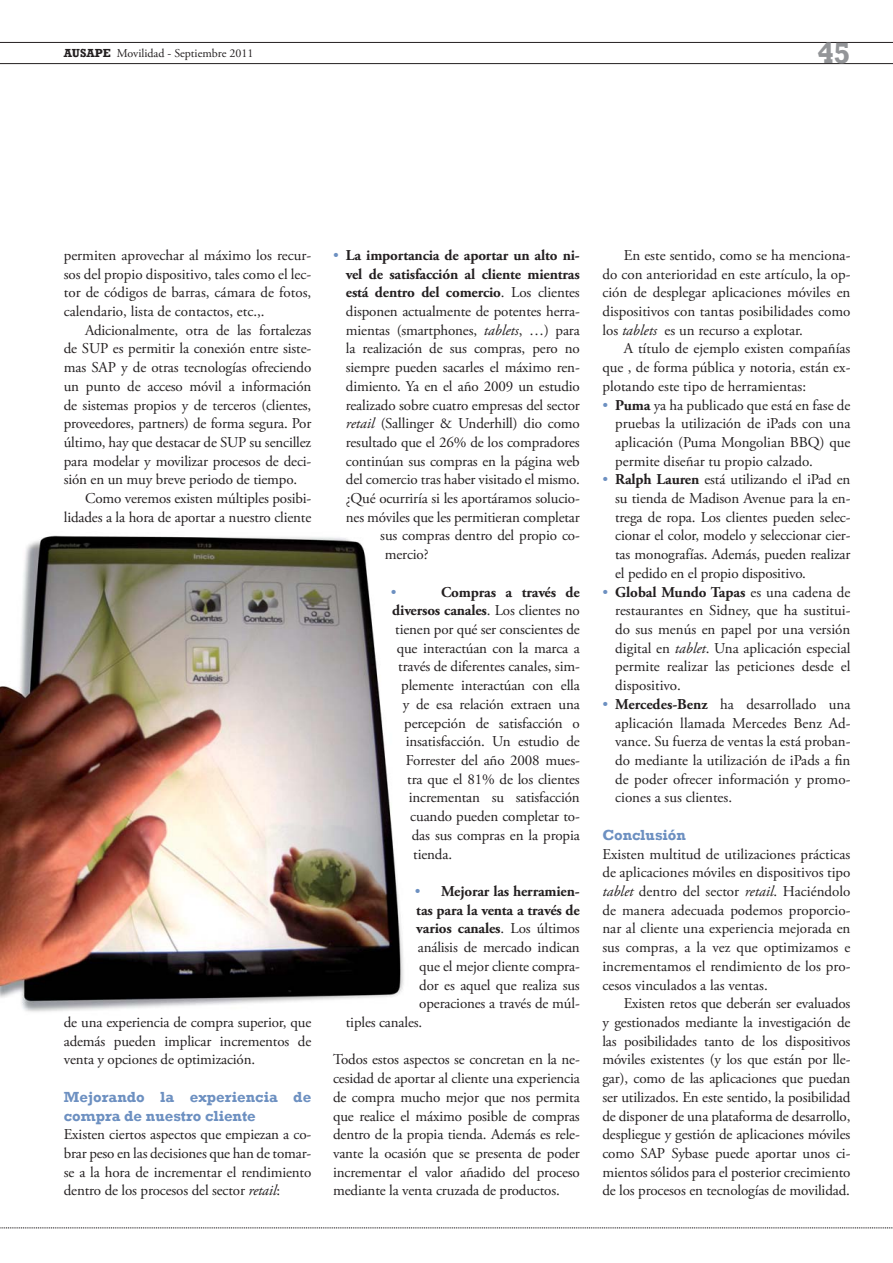
<style>
.page{position:relative;width:893px;height:1263px;background:#fff}
.page>*{position:absolute;margin:0;border:0;box-sizing:border-box;transform-origin:0 0}
.t1{font:700 30px "Rockwell";color:#939598}
.t2{font:15px/18.8px "Adobe Garamond Pro";letter-spacing:-.01em;color:#231f20;text-align:justify}
.t3{font:700 15px "Adobe Garamond Pro";letter-spacing:-.01em;color:#231f20}
.t4{font:700 15px/18.8px "Rockwell";color:#6d90c1}
.t5{font:15px "Adobe Garamond Pro";color:#6d90c1}
.t6{font:12px "Adobe Garamond Pro";color:#231f20}
.s1{font-family:"Rockwell";font-weight:700}
.s2{font-style:italic}
.s3{font-weight:400;color:#6d90c1}
.s4{font-weight:400}
.s5{color:#6d90c1}
.s6{font-weight:700}
</style>
<div class="page">
<hr style="left:0;top:42px;width:893px;height:1px;background:#231f20">
<hr style="left:0;top:63px;width:893px;height:1px;background:#231f20">
<svg style="left:0;top:1227px;width:893px;height:1px"></svg>
<img style="left:0;top:535px;width:404px;height:477px">
<p class="t6" style="left:64px;top:49px;width:191px"><span class="s1">AUSAPE</span> Movilidad - Septiembre 2011</p>
<h1 class="t1" style="left:817px;top:35px;width:35px">45</h1>
<p class="t2" style="left:64px;top:247px;width:249px">permiten aprovechar al máximo los recur&shy;sos del propio dispositivo, tales como el lec&shy;tor de códigos de barras, cámara de fotos, calendario, lista de contactos, etc.,.</p>
<p class="t2" style="left:85px;top:322px;width:228px">Adicionalmente, otra de las fortalezas</p>
<p class="t2" style="left:64px;top:340px;width:249px">de SUP es permitir la conexión entre siste-</p>
<p class="t2" style="left:64px;top:359px;width:249px">mas SAP y de otras tecnologías ofreciendo</p>
<p class="t2" style="left:64px;top:378px;width:249px">un punto de acceso móvil a información</p>
<p class="t2" style="left:64px;top:397px;width:249px">de sistemas propios y de terceros (clientes,</p>
<p class="t2" style="left:64px;top:415px;width:249px">proveedores, partners) de forma segura. Por</p>
<p class="t2" style="left:64px;top:434px;width:249px">último, hay que destacar de SUP su sencillez</p>
<p class="t2" style="left:64px;top:453px;width:249px">para modelar y movilizar procesos de deci-</p>
<p class="t2" style="left:64px;top:471px;width:235px">sión en un muy breve periodo de tiempo.</p>
<p class="t2" style="left:85px;top:490px;width:228px">Como veremos existen múltiples posibi-</p>
<p class="t2" style="left:64px;top:509px;width:249px">lidades a la hora de aportar a nuestro cliente</p>
<p class="t2" style="left:64px;top:1014px;width:249px">de una experiencia de compra superior, que además pueden implicar incrementos de venta y opciones de optimización.</p>
<p class="t4" style="left:64px;top:1087px;width:249px">Mejorando la experiencia de compra de nuestro cliente</p>
<p class="t2" style="left:64px;top:1126px;width:249px">Existen ciertos aspectos que empiezan a co&shy;brar peso en las decisiones que han de tomar&shy;se a la hora de incrementar el rendimiento dentro de los procesos del sector <span class="s2">retail</span>:</p>
<p class="t3" style="left:333px;top:249px;width:248px"><span class="s3">•</span> La importancia de aportar un alto ni-</p>
<p class="t3" style="left:346px;top:268px;width:235px">vel de satisfacción al cliente mientras</p>
<p class="t3" style="left:346px;top:286px;width:235px">está dentro del comercio<span class="s4">. Los clientes</span></p>
<p class="t2" style="left:346px;top:303px;width:235px">disponen actualmente de potentes herra-</p>
<p class="t2" style="left:346px;top:322px;width:235px">mientas (smartphones, <span class="s2">tablets</span>, …) para</p>
<p class="t2" style="left:346px;top:340px;width:235px">la realización de sus compras, pero no</p>
<p class="t2" style="left:346px;top:359px;width:235px">siempre pueden sacarles el máximo ren-</p>
<p class="t2" style="left:346px;top:378px;width:235px">dimiento. Ya en el año 2009 un estudio</p>
<p class="t2" style="left:346px;top:397px;width:235px">realizado sobre cuatro empresas del sector</p>
<p class="t2" style="left:346px;top:415px;width:235px"><span class="s2">retail</span> (Sallinger &amp; Underhill) dio como</p>
<p class="t2" style="left:346px;top:434px;width:235px">resultado que el 26% de los compradores</p>
<p class="t2" style="left:346px;top:453px;width:235px">continúan sus compras en la página web</p>
<p class="t2" style="left:346px;top:471px;width:235px">del comercio tras haber visitado el mismo.</p>
<p class="t2" style="left:346px;top:490px;width:235px">¿Qué ocurriría si les aportáramos solucio-</p>
<p class="t2" style="left:346px;top:509px;width:235px">nes móviles que les permitieran completar</p>
<p class="t2" style="left:380px;top:528px;width:201px">sus compras dentro del propio co-</p>
<p class="t2" style="left:385px;top:546px;width:45px">mercio?</p>
<p class="t5" style="left:391px;top:586px;width:7px">•</p>
<p class="t3" style="left:441px;top:586px;width:140px">Compras a través de</p>
<p class="t3" style="left:392px;top:604px;width:189px">diversos canales<span class="s4">. Los clientes no</span></p>
<p class="t2" style="left:395px;top:621px;width:186px">tienen por qué ser conscientes de</p>
<p class="t2" style="left:397px;top:640px;width:184px">que interactúan con la marca a</p>
<p class="t2" style="left:398px;top:659px;width:183px">través de diferentes canales, sim-</p>
<p class="t2" style="left:401px;top:677px;width:180px">plemente interactúan con ella</p>
<p class="t2" style="left:403px;top:696px;width:178px">y de esa relación extraen una</p>
<p class="t2" style="left:404px;top:715px;width:177px">percepción de satisfacción o</p>
<p class="t2" style="left:406px;top:733px;width:176px">insatisfacción. Un estudio de</p>
<p class="t2" style="left:406px;top:752px;width:176px">Forrester del año 2008 mues-</p>
<p class="t2" style="left:407px;top:771px;width:174px">tra que el 81% de los clientes</p>
<p class="t2" style="left:409px;top:789px;width:173px">incrementan su satisfacción</p>
<p class="t2" style="left:410px;top:808px;width:171px">cuando pueden completar to-</p>
<p class="t2" style="left:412px;top:827px;width:169px">das sus compras en la propia</p>
<p class="t2" style="left:413px;top:846px;width:40px">tienda.</p>
<p class="t3" style="left:415px;top:885px;width:167px"><span class="s3">•</span> Mejorar las herramien-</p>
<p class="t3" style="left:416px;top:904px;width:165px">tas para la venta a través de</p>
<p class="t3" style="left:416px;top:922px;width:165px">varios canales<span class="s4">. Los últimos</span></p>
<p class="t2" style="left:418px;top:939px;width:164px">análisis de mercado indican</p>
<p class="t2" style="left:419px;top:958px;width:162px">que el mejor cliente compra-</p>
<p class="t2" style="left:419px;top:977px;width:162px">dor es aquel que realiza sus</p>
<p class="t2" style="left:419px;top:995px;width:162px">operaciones a través de múl-</p>
<p class="t2" style="left:346px;top:1014px;width:78px">tiples canales.</p>
<p class="t2" style="left:333px;top:1051px;width:248px">Todos estos aspectos se concretan en la ne&shy;cesidad de aportar al cliente una experiencia de compra mucho mejor que nos permita que realice el máximo posible de compras dentro de la propia tienda. Además es rele&shy;vante la ocasión que se presenta de poder incrementar el valor añadido del proceso mediante la venta cruzada de productos.</p>
<p class="t2" style="left:602px;top:247px;width:250px;text-indent:21px">En este sentido, como se ha menciona&shy;do con anterioridad en este artículo, la op&shy;ción de desplegar aplicaciones móviles en dispositivos con tantas posibilidades como los <span class="s2">tablets</span> es un recurso a explotar.</p>
<p class="t2" style="left:602px;top:340px;width:250px;text-indent:21px">A título de ejemplo existen compañías que , de forma pública y notoria, están ex&shy;plotando este tipo de herramientas:</p>
<p class="t2" style="left:615px;top:397px;width:237px;text-indent:-13px"><span class="s5">•</span> <span class="s6">Puma</span> ya ha publicado que está en fase de pruebas la utilización de iPads con una aplicación (Puma Mongolian BBQ) que permite diseñar tu propio calzado.</p>
<p class="t2" style="left:615px;top:471px;width:237px;text-indent:-13px"><span class="s5">•</span> <span class="s6">Ralph Lauren</span> está utilizando el iPad en su tienda de Madison Avenue para la en&shy;trega de ropa. Los clientes pueden selec&shy;cionar el color, modelo y seleccionar cier&shy;tas monografías. Además, pueden realizar el pedido en el propio dispositivo.</p>
<p class="t2" style="left:615px;top:584px;width:237px;text-indent:-13px"><span class="s5">•</span> <span class="s6">Global Mundo Tapas</span> es una cadena de restaurantes en Sidney, que ha sustitui&shy;do sus menús en papel por una versión digital en <span class="s2">tablet</span>. Una aplicación especial permite realizar las peticiones desde el dispositivo.</p>
<p class="t2" style="left:615px;top:696px;width:237px;text-indent:-13px"><span class="s5">•</span> <span class="s6">Mercedes-Benz</span> ha desarrollado una aplicación llamada Mercedes Benz Ad&shy;vance. Su fuerza de ventas la está proban&shy;do mediante la utilización de iPads a fin de poder ofrecer información y promo&shy;ciones a sus clientes.</p>
<p class="t4" style="left:602px;top:825px;width:85px">Conclusión</p>
<p class="t2" style="left:602px;top:846px;width:250px">Existen multitud de utilizaciones prácticas de aplicaciones móviles en dispositivos tipo <span class="s2">tablet</span> dentro del sector <span class="s2">retail</span>. Haciéndolo de manera adecuada podemos proporcio&shy;nar al cliente una experiencia mejorada en sus compras, a la vez que optimizamos e incrementamos el rendimiento de los pro&shy;cesos vinculados a las ventas.</p>
<p class="t2" style="left:602px;top:995px;width:250px;text-indent:21px">Existen retos que deberán ser evaluados y gestionados mediante la investigación de las posibilidades tanto de los dispositivos móviles existentes (y los que están por lle&shy;gar), como de las aplicaciones que puedan ser utilizados. En este sentido, la posibilidad de disponer de una plataforma de desarrollo, despliegue y gestión de aplicaciones móviles como SAP Sybase puede aportar unos ci&shy;mientos sólidos para el posterior crecimiento de los procesos en tecnologías de movilidad.</p>
</div>
